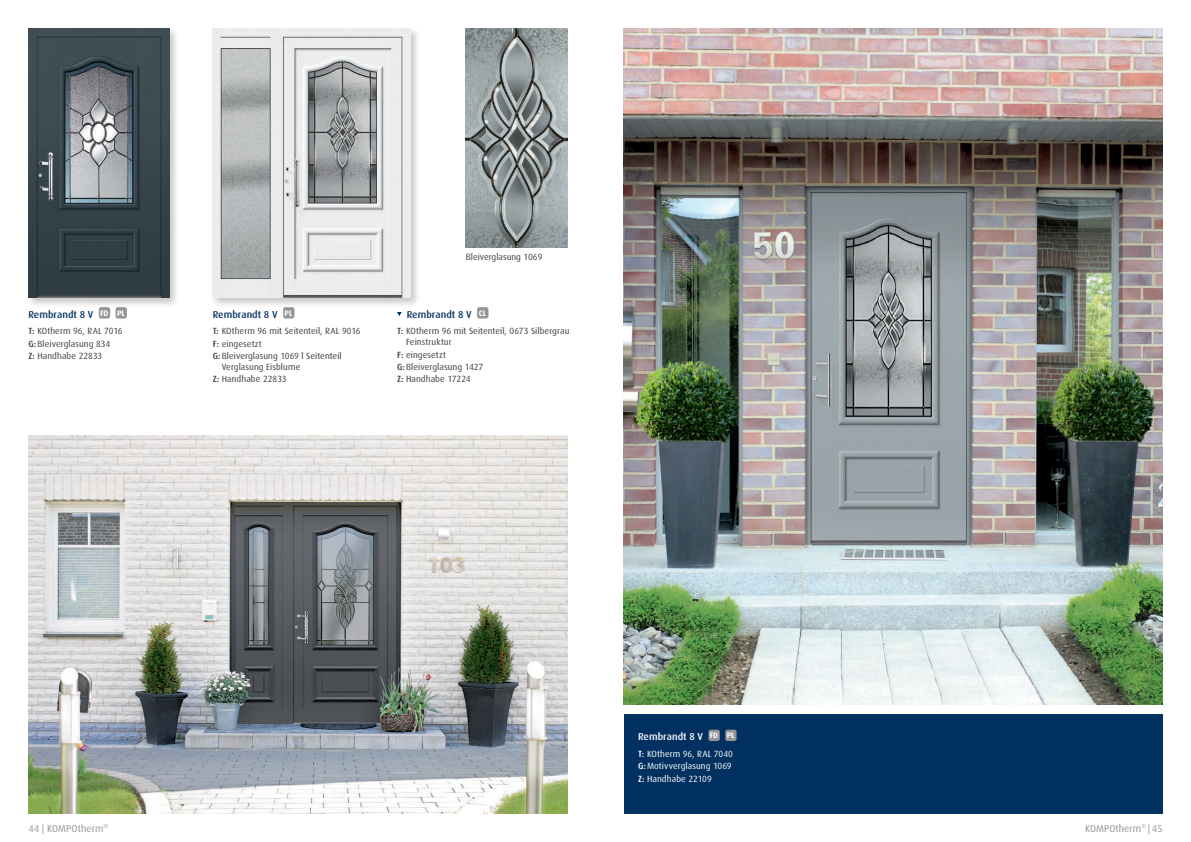
<style>
.page{position:relative;width:1191px;height:842px;background:#fff}
.page>*{position:absolute;margin:0;border:0;box-sizing:border-box;transform-origin:0 0}
.t1{font:500 10px "Dax";letter-spacing:.005em;color:#003160}
.t2{font:10px "Dax";letter-spacing:.01em;color:#939598}
.t3{font:500 10px "Dax";letter-spacing:.005em;color:#fff}
.t4{font:9px/12.4px "Dax";letter-spacing:.01em;color:#3e3e3f}
.t5{font:9px/12.4px "Dax";letter-spacing:.01em;color:#fff}
.s1{font-weight:500}
</style>
<div class="page">
<img style="left:28px;top:435px;width:539px;height:379px">
<img style="left:624px;top:28px;width:538px;height:676px">
<img style="left:466px;top:28px;width:101px;height:219px">
<div style="left:26px;top:26px;width:154px;height:282px;background:#231f20;opacity:.25"></div>
<img style="left:28px;top:28px;width:141px;height:270px">
<div style="left:210px;top:26px;width:211px;height:282px;background:#231f20;opacity:.25"></div>
<img style="left:213px;top:28px;width:198px;height:270px">
<svg style="left:397px;top:312px;width:5px;height:4px"></svg>
<div style="left:477px;top:307px;width:11px;height:11px;background:#939598;border-radius:2px"></div>
<div style="left:283px;top:307px;width:11px;height:11px;background:#939598;border-radius:2px"></div>
<div style="left:99px;top:307px;width:11px;height:11px;background:#939598;border-radius:2px"></div>
<div style="left:116px;top:307px;width:11px;height:11px;background:#939598;border-radius:2px"></div>
<div style="left:624px;top:714px;width:538px;height:100px;background:#003160"></div>
<div style="left:708px;top:730px;width:12px;height:11px;background:#939598;border-radius:2px"></div>
<div style="left:725px;top:730px;width:11px;height:11px;background:#939598;border-radius:2px"></div>
<p class="t1" style="left:28px;top:308px;width:98px">Rembrandt 8 V <sup>FD</sup> <sup>PL</sup></p>
<p class="t4" style="left:28px;top:325px;width:96px"><span class="s1">T:</span> KOtherm 96, RAL 7016<br><span class="s1">G:</span>Bleiverglasung 834<br><span class="s1">Z:</span> Handhabe 22833</p>
<p class="t1" style="left:213px;top:308px;width:81px">Rembrandt 8 V <sup>PL</sup></p>
<p class="t4" style="left:213px;top:325px;width:149px"><span class="s1">T:</span> KOtherm 96 mit Seitenteil, RAL 9016<br><span class="s1">F:</span> eingesetzt<br><span class="s1">G:</span>Bleiverglasung 1069 l Seitenteil</p>
<p class="t4" style="left:213px;top:361px;width:89px;text-indent:9px">Verglasung Eisblume<br><span class="s1">Z:</span> Handhabe 22833</p>
<p class="t4" style="left:466px;top:251px;width:78px">Bleiverglasung 1069</p>
<p class="t1" style="left:407px;top:308px;width:81px">Rembrandt 8 V <sup>CL</sup></p>
<p class="t4" style="left:406px;top:326px;width:165px;line-height:11px;text-indent:-9px"><span class="s1">T:</span> KOtherm 96 mit Seitenteil, 0673 Silbergrau<br>Feinstruktur</p>
<p class="t4" style="left:397px;top:348px;width:88px"><span class="s1">F:</span> eingesetzt<br><span class="s1">G:</span>Bleiverglasung 1427<br><span class="s1">Z:</span> Handhabe 17224</p>
<p class="t3" style="left:638px;top:731px;width:98px">Rembrandt 8 V <sup>FD</sup> <sup>PL</sup></p>
<p class="t5" style="left:638px;top:747px;width:96px"><span class="s1">T:</span> KOtherm 96, RAL 7040<br><span class="s1">G:</span>Motivverglasung 1069<br><span class="s1">Z:</span> Handhabe 22109</p>
<p class="t2" style="left:28px;top:823px;width:82px">44 | KOMPOtherm<sup>®</sup></p>
<p class="t2" style="left:1085px;top:823px;width:79px">KOMPOtherm<sup>®</sup> | 45</p>
</div>
